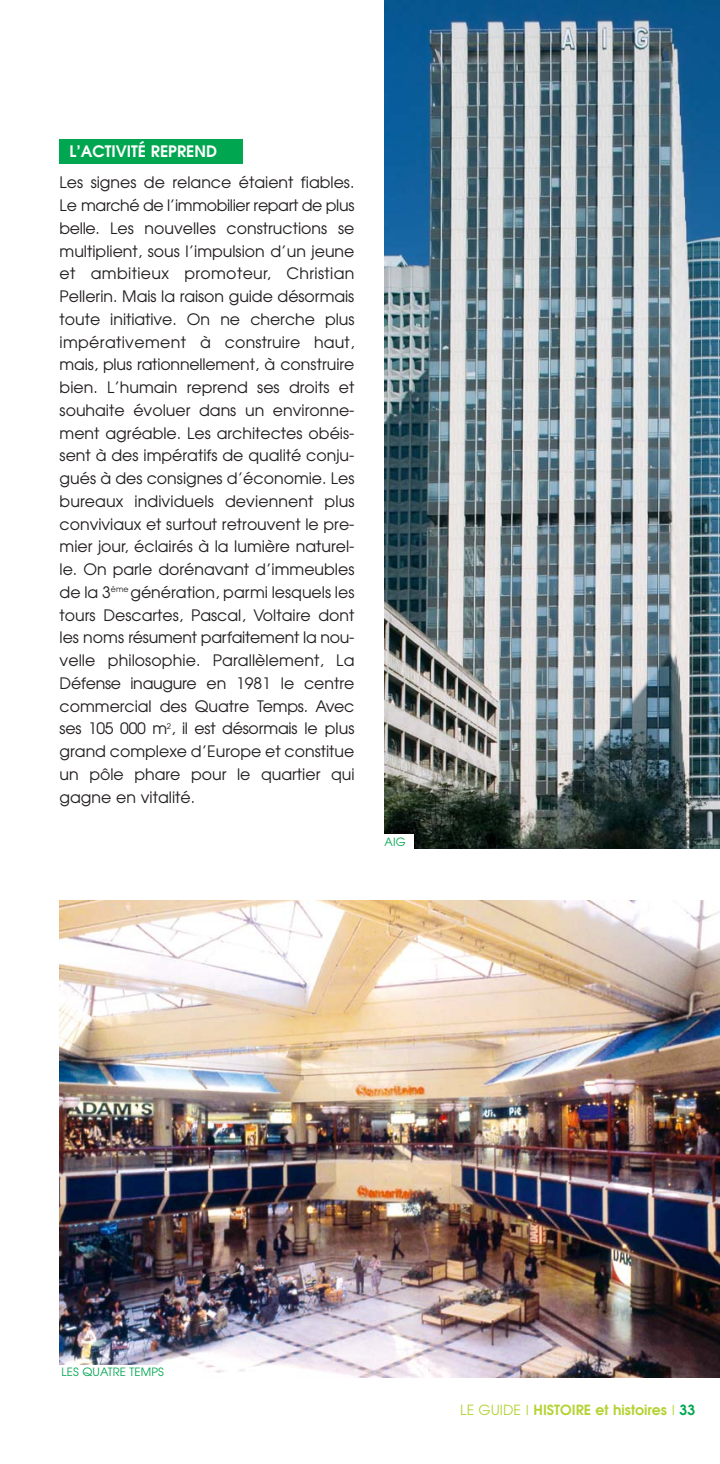
<style>
.page{position:relative;width:720px;height:1464px;background:#fff}
.page>*{position:absolute;margin:0;border:0;box-sizing:border-box;transform-origin:0 0}
.t1{font:15.75px/22.8px "Avant Garde";color:#231f20;text-align:justify}
.t2{font:600 15.75px "Avant Garde";color:#fff}
.t3{font:600 14px "Avant Garde";color:#b3d334}
.t4{font:11.38px "Avant Garde";letter-spacing:.01em;color:#00a650}
.s1{font-weight:400}
.s2{font-family:"Helvetica";font-weight:300}
.s3{color:#00a650}
</style>
<div class="page">
<img style="left:384px;top:0;width:335px;height:849px">
<div style="left:60px;top:139px;width:183px;height:25px;background:#00a650"></div>
<div style="left:384px;top:834px;width:29px;height:15px;background:#fff"></div>
<img style="left:60px;top:900px;width:659px;height:477px">
<div style="left:60px;top:1364px;width:115px;height:15px;background:#fff"></div>
<p class="t2" style="left:69px;top:146px;width:149px">L’ACTIVITÉ REPREND</p>
<p class="t1" style="left:60px;top:173px;width:296px">Les signes de relance étaient fiables.<br>Le marché de l’immobilier repart de plus belle. Les nouvelles constructions se multiplient, sous l’impulsion d’un jeune et ambitieux promoteur, Christian Pellerin. Mais la raison guide désormais toute initiative. On ne cherche plus impérativement à construire haut, mais, plus rationnellement, à construire bien. L’humain reprend ses droits et souhaite évoluer dans un environne&shy;ment agréable. Les architectes obéis&shy;sent à des impératifs de qualité conju&shy;gués à des consignes d’économie. Les bureaux individuels deviennent plus conviviaux et surtout retrouvent le pre&shy;mier jour, éclairés à la lumière naturel&shy;le. On parle dorénavant d’immeubles de la 3<sup>ème</sup> génération, parmi lesquels les tours Descartes, Pascal, Voltaire dont les noms résument parfaitement la nou&shy;velle philosophie. Parallèlement, La Défense inaugure en 1981 le centre commercial des Quatre Temps. Avec ses 105 000 m<sup>2</sup>, il est désormais le plus grand complexe d’Europe et constitue un pôle phare pour le quartier qui gagne en vitalité.</p>
<p class="t4" style="left:384px;top:837px;width:23px">AIG</p>
<p class="t4" style="left:61px;top:1367px;width:104px">LES QUATRE TEMPS</p>
<p class="t3" style="left:460px;top:1404px;width:236px"><span class="s1">LE GUIDE</span> <span class="s2">I</span> HISTOIRE et histoires <span class="s2">I</span> <span class="s3">33</span></p>
</div>
